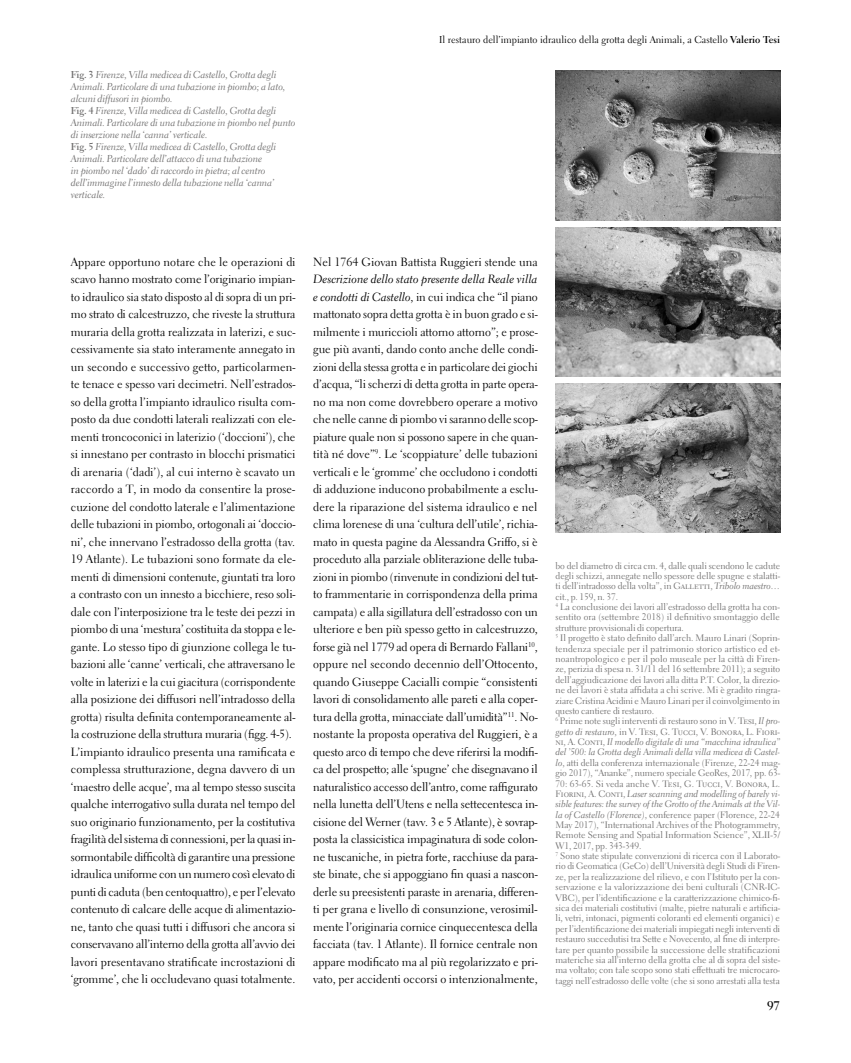
<style>
.page{position:relative;width:851px;height:1063px;background:#fff}
.page>*{position:absolute;margin:0;border:0;box-sizing:border-box;transform-origin:0 0}
.t1{font:700 12.5px "Electra LT Std";color:#000}
.t2{font:11.88px/17.5px "Electra LT Std";letter-spacing:-.005em;color:#000}
.t3{font:11.88px "Electra LT Std Cursive";color:#000}
.t4{font:10px/12px "Electra LT Std Cursive";letter-spacing:-.01em;color:#706f6f}
.t5{font:10px "Electra LT Std";color:#000}
.t6{font:9.38px/10.4px "Electra LT Std";letter-spacing:-.005em;color:#706f6f}
.t7{font:9.38px/10.4px "Electra LT Std Cursive";letter-spacing:-.01em;color:#706f6f}
.s1{font-family:"Electra LT Std";font-weight:700}
.s2{font-weight:700}
.s3{font-family:"Electra LT Std Cursive"}
.s4{font-family:"Electra LT Std"}
</style>
<div class="page">
<img style="left:555px;top:227px;width:225px;height:149px">
<img style="left:555px;top:383px;width:225px;height:150px">
<img style="left:555px;top:71px;width:225px;height:149px">
<p class="t4" style="left:71px;top:69px;width:226px"><span class="s1">Fig. 3</span> Firenze, Villa medicea di Castello, Grotta degli Animali. Particolare di una tubazione in piombo; a lato, alcuni diffusori in piombo.<br><span class="s1">Fig. 4</span> Firenze, Villa medicea di Castello, Grotta degli Animali. Particolare di una tubazione in piombo nel punto di inserzione nella ‘canna’ verticale.<br><span class="s1">Fig. 5</span> Firenze, Villa medicea di Castello, Grotta degli Animali. Particolare dell’attacco di una tubazione<br>in piombo nel ‘dado’ di raccordo in pietra; al centro dell’immagine l’innesto della tubazione nella ‘canna’ verticale.</p>
<p class="t5" style="left:439px;top:33px;width:342px">Il restauro dell’impianto idraulico della grotta degli Animali, a Castello <span class="s2">Valerio Tesi</span></p>
<p class="t2" style="left:71px;top:253px;width:226px">Appare opportuno notare che le operazioni di scavo hanno mostrato come l’originario impian&shy;to idraulico sia stato disposto al di sopra di un pri&shy;mo strato di calcestruzzo, che riveste la struttura muraria della grotta realizzata in laterizi, e suc&shy;cessivamente sia stato interamente annegato in un secondo e successivo getto, particolarmen&shy;te tenace e spesso vari decimetri. Nell’estrados&shy;so della grotta l’impianto idraulico risulta com&shy;posto da due condotti laterali realizzati con ele&shy;menti troncoconici in laterizio (‘doccioni’), che si innestano per contrasto in blocchi prismatici di arenaria (‘dadi’), al cui interno è scavato un raccordo a T, in modo da consentire la prose&shy;cuzione del condotto laterale e l’alimentazione delle tubazioni in piombo, ortogonali ai ‘doccio&shy;ni’, che innervano l’estradosso della grotta (tav.<br>19 Atlante). Le tubazioni sono formate da ele&shy;menti di dimensioni contenute, giuntati tra loro a contrasto con un innesto a bicchiere, reso soli&shy;dale con l’interposizione tra le teste dei pezzi in piombo di una ‘mestura’ costituita da stoppa e le&shy;gante. Lo stesso tipo di giunzione collega le tu&shy;bazioni alle ‘canne’ verticali, che attraversano le volte in laterizi e la cui giacitura (corrispondente alla posizione dei diffusori nell’intradosso della grotta) risulta definita contemporaneamente al&shy;la costruzione della struttura muraria (figg. 4-5).<br>L’impianto idraulico presenta una ramificata e complessa strutturazione, degna davvero di un ‘maestro delle acque’, ma al tempo stesso suscita qualche interrogativo sulla durata nel tempo del suo originario funzionamento, per la costitutiva fragilità del sistema di connessioni, per la quasi in&shy;sormontabile difficoltà di garantire una pressione idraulica uniforme con un numero così elevato di punti di caduta (ben centoquattro), e per l’elevato contenuto di calcare delle acque di alimentazio&shy;ne, tanto che quasi tutti i diffusori che ancora si conservavano all’interno della grotta all’avvio dei lavori presentavano stratificate incrostazioni di ‘gromme’, che li occludevano quasi totalmente.</p>
<p class="t2" style="left:313px;top:253px;width:226px">Nel 1764 Giovan Battista Ruggieri stende una</p>
<p class="t3" style="left:313px;top:272px;width:226px">Descrizione dello stato presente della Reale villa</p>
<p class="t2" style="left:313px;top:288px;width:226px;text-align:justify"><span class="s3">e condotti di Castello</span>, in cui indica che “il piano mattonato sopra detta grotta è in buon grado e si&shy;milmente i muriccioli attorno attorno”; e prose&shy;gue più avanti, dando conto anche delle condi&shy;zioni della stessa grotta e in particolare dei giochi d’acqua, “li scherzi di detta grotta in parte opera&shy;no ma non come dovrebbero operare a motivo che nelle canne di piombo vi saranno delle scop&shy;piature quale non si possono sapere in che quan&shy;tità né dove”<sup>9</sup>. Le ‘scoppiature’ delle tubazioni verticali e le ‘gromme’ che occludono i condotti di adduzione inducono probabilmente a esclu&shy;dere la riparazione del sistema idraulico e nel clima lorenese di una ‘cultura dell’utile’, richia&shy;mato in questa pagine da Alessandra Griffo, si è proceduto alla parziale obliterazione delle tuba&shy;zioni in piombo (rinvenute in condizioni del tut&shy;to frammentarie in corrispondenza della prima campata) e alla sigillatura dell’estradosso con un ulteriore e ben più spesso getto in calcestruzzo, forse già nel 1779 ad opera di Bernardo Fallani<sup>10</sup>, oppure nel secondo decennio dell’Ottocento, quando Giuseppe Cacialli compie “consistenti lavori di consolidamento alle pareti e alla coper&shy;tura della grotta, minacciate dall’umidità”<sup>11</sup>. No&shy;nostante la proposta operativa del Ruggieri, è a questo arco di tempo che deve riferirsi la modifi&shy;ca del prospetto; alle ‘spugne’ che disegnavano il naturalistico accesso dell’antro, come raffigurato nella lunetta dell’Utens e nella settecentesca in&shy;cisione del Werner (tavv. 3 e 5 Atlante), è sovrap&shy;posta la classicistica impaginatura di sode colon&shy;ne tuscaniche, in pietra forte, racchiuse da para&shy;ste binate, che si appoggiano fin quasi a nascon&shy;derle su preesistenti paraste in arenaria, differen&shy;ti per grana e livello di consunzione, verosimil&shy;mente l’originaria cornice cinquecentesca della facciata (tav. 1 Atlante). Il fornice centrale non appare modificato ma al più regolarizzato e pri&shy;vato, per accidenti occorsi o intenzionalmente,</p>
<p class="t6" style="left:555px;top:560px;width:226px">bo del diametro di circa cm. 4, dalle quali scendono le cadute degli schizzi, annegate nello spessore delle spugne e stalatti&shy;ti dell’intradosso della volta”, in Galletti, <span class="s3">Tribolo maestro… </span>cit., p. 159, n. 37.<br><sup>4</sup> La conclusione dei lavori all’estradosso della grotta ha con&shy;sentito ora (settembre 2018) il definitivo smontaggio delle strutture provvisionali di copertura.<br><sup>5</sup> Il progetto è stato definito dall’arch. Mauro Linari (Soprin&shy;tendenza speciale per il patrimonio storico artistico ed et&shy;noantropologico e per il polo museale per la città di Firen&shy;ze, perizia di spesa n. 31/11 del 16 settembre 2011); a seguito dell’aggiudicazione dei lavori alla ditta P.T. Color, la direzio&shy;ne dei lavori è stata affidata a chi scrive. Mi è gradito ringra&shy;ziare Cristina Acidini e Mauro Linari per il coinvolgimento in questo cantiere di restauro.<br><sup>6</sup> Prime note sugli interventi di restauro sono in V. Tesi, <span class="s3">Il pro&shy;getto di restauro</span>, in V. Tesi, G. Tucci, V. Bonora, L. Fiori-</p>
<p class="t7" style="left:555px;top:737px;width:226px"><span class="s4">ni, A. Conti,</span> Il modello digitale di una “macchina idraulica” del ’500: la Grotta degli Animali della villa medicea di Castel-</p>
<p class="t6" style="left:555px;top:757px;width:226px;text-align:justify"><span class="s3">lo</span>, atti della conferenza internazionale (Firenze, 22-24 mag&shy;gio 2017), “Ananke”, numero speciale GeoRes, 2017<span class="s3">,</span> pp. 63- 70: 63-65. Si veda anche V. Tesi, G. Tucci, V. Bonora, L.</p>
<p class="t7" style="left:555px;top:789px;width:226px"><span class="s4">Fiorini, A. Conti,</span> Laser scanning and modelling of barely vi&shy;sible features: the survey of the Grotto of the Animals at the Vil-</p>
<p class="t6" style="left:555px;top:809px;width:226px"><span class="s3">la of Castello (Florence)</span>, conference paper (Florence, 22-24<br>May 2017), “International Archives of the Photogrammetry, Remote Sensing and Spatial Information Science”, XLII-5/ W1, 2017, pp. 343-349.<br><sup>7</sup> Sono state stipulate convenzioni di ricerca con il Laborato&shy;rio di Geomatica (GeCo) dell’Università degli Studi di Firen&shy;ze, per la realizzazione del rilievo, e con l’Istituto per la con&shy;servazione e la valorizzazione dei beni culturali (CNR-IC-VBC), per l’identificazione e la caratterizzazione chimico-fi&shy;sica dei materiali costitutivi (malte, pietre naturali e artificia&shy;li, vetri, intonaci, pigmenti coloranti ed elementi organici) e per l’identificazione dei materiali impiegati negli interventi di restauro succedutisi tra Sette e Novecento, al fine di interpre&shy;tare per quanto possibile la successione delle stratificazioni materiche sia all’interno della grotta che al di sopra del siste&shy;ma voltato; con tale scopo sono stati effettuati tre microcaro&shy;taggi nell’estradosso delle volte (che si sono arrestati alla testa</p>
<p class="t1" style="left:767px;top:998px;width:14px">97</p>
</div>
